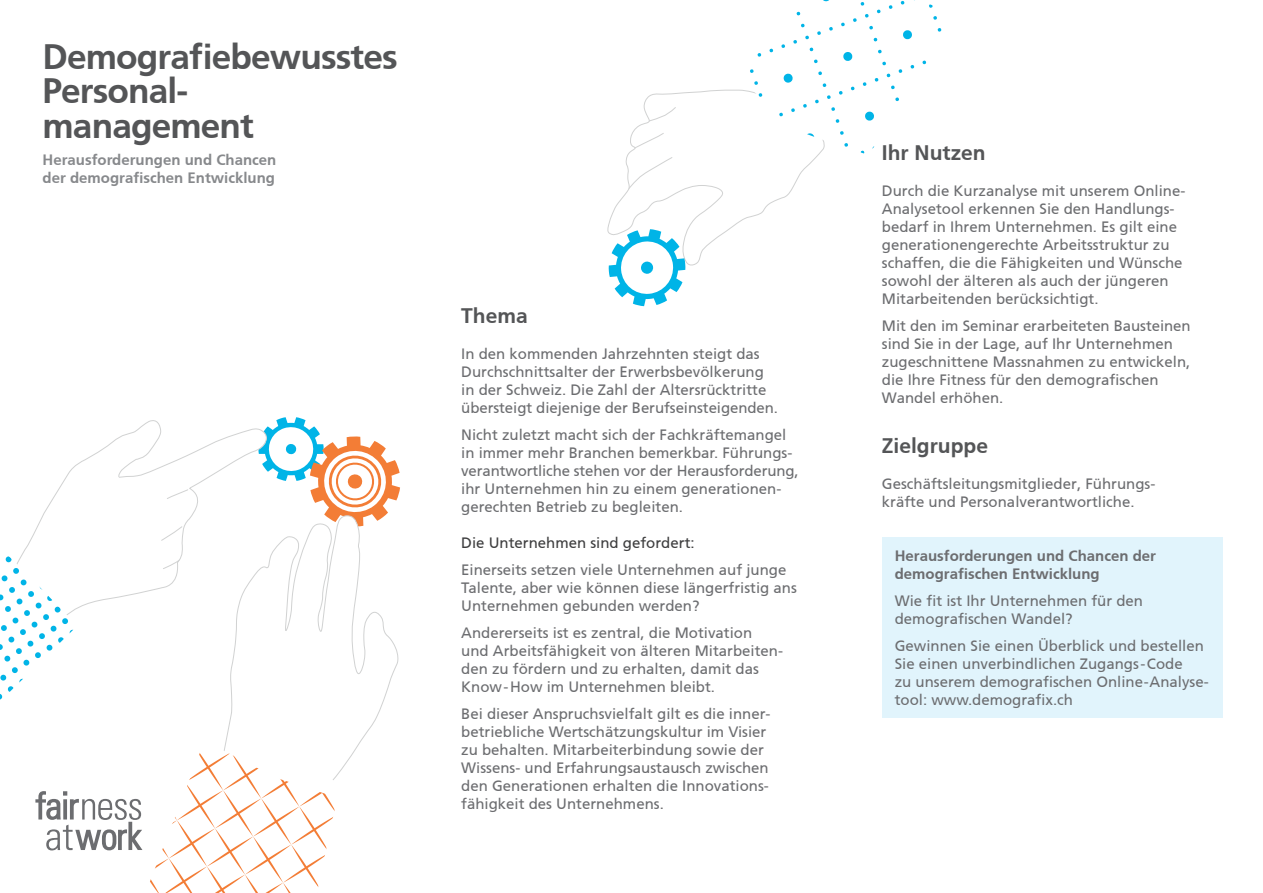
<style>
.page{position:relative;width:1263px;height:893px;background:#fff}
.page>*{position:absolute;margin:0;border:0;box-sizing:border-box;transform-origin:0 0}
.t1{font:700 35.25px/34.5px "Frobisher";letter-spacing:-.025em;color:#545557}
.t2{font:700 21px "Frobisher";color:#545557}
.t3{font:15px/18px "Frobisher";color:#6c6d70}
.t4{font:700 15px/18px "Frobisher";color:#87898c}
.t5{font:700 15px/18px "Frobisher";color:#6c6d70}
.t6{font:15px "Frobisher";color:#3e3e3f}
</style>
<div class="page">
<svg style="left:225px;top:642px;width:174px;height:134px"></svg>
<svg style="left:0;top:417px;width:400px;height:225px"></svg>
<svg style="left:35px;top:744px;width:302px;height:149px"></svg>
<svg style="left:607px;top:0;width:335px;height:306px"></svg>
<div style="left:882px;top:537px;width:340px;height:180px;background:#e1f4fc"></div>
<h1 class="t1" style="left:43px;top:39px;width:357px">Demografiebewusstes<br>Personal&shy;management</h1>
<p class="t4" style="left:43px;top:151px;width:235px">Herausforderungen und Chancen der demografischen Entwicklung</p>
<h2 class="t2" style="left:461px;top:303px;width:68px">Thema</h2>
<p class="t3" style="left:461px;top:345px;width:318px">In den kommenden Jahrzehnten steigt das Durchschnittsalter der Erwerbsbevölkerung in der Schweiz. Die Zahl der Altersrücktritte übersteigt diejenige der Berufseinsteigenden.</p>
<p class="t3" style="left:461px;top:426px;width:339px">Nicht zuletzt macht sich der Fachkräftemangel in immer mehr Branchen bemerkbar. Führungs&shy;verantwortliche stehen vor der Herausforderung, ihr Unternehmen hin zu einem generationen&shy;gerechten Betrieb zu begleiten.</p>
<p class="t6" style="left:461px;top:534px;width:235px">Die Unternehmen sind gefordert:</p>
<p class="t3" style="left:461px;top:561px;width:337px">Einerseits setzen viele Unternehmen auf junge<br>Talente, aber wie können diese längerfristig ans<br>Unternehmen gebunden werden?</p>
<p class="t3" style="left:461px;top:624px;width:323px">Andererseits ist es zentral, die Motivation und Arbeitsfähigkeit von älteren Mitarbeiten&shy;den zu fördern und zu erhalten, damit das Know-How im Unternehmen bleibt.</p>
<p class="t3" style="left:461px;top:705px;width:311px">Bei dieser Anspruchsvielfalt gilt es die inner&shy;betriebliche Wertschätzungskultur im Visier zu behalten. Mitarbeiterbindung sowie der Wissens- und Erfahrungsaustausch zwischen den Generationen erhalten die Innovations&shy;fähigkeit des Unternehmens.</p>
<h2 class="t2" style="left:882px;top:141px;width:105px">Ihr Nutzen</h2>
<p class="t3" style="left:882px;top:182px;width:305px">Durch die Kurzanalyse mit unserem Online-Analysetool erkennen Sie den Handlungs&shy;bedarf in Ihrem Unternehmen. Es gilt eine generationengerechte Arbeitsstruktur zu schaffen, die die Fähigkeiten und Wünsche sowohl der älteren als auch der jüngeren Mitarbeitenden berücksichtigt.</p>
<p class="t3" style="left:882px;top:317px;width:310px">Mit den im Seminar erarbeiteten Bausteinen sind Sie in der Lage, auf Ihr Unternehmen zugeschnittene Massnahmen zu entwickeln, die Ihre Fitness für den demografischen Wandel erhöhen.</p>
<h2 class="t2" style="left:882px;top:433px;width:108px">Zielgruppe</h2>
<p class="t3" style="left:882px;top:474px;width:275px">Geschäftsleitungsmitglieder, Führungs&shy;kräfte und Personalverantwortliche.</p>
<p class="t5" style="left:895px;top:546px;width:263px">Herausforderungen und Chancen der demografischen Entwicklung</p>
<p class="t3" style="left:895px;top:591px;width:250px">Wie fit ist Ihr Unternehmen für den demografischen Wandel?</p>
<p class="t3" style="left:895px;top:636px;width:316px">Gewinnen Sie einen Überblick und bestellen Sie einen unverbindlichen Zugangs-Code<br>zu unserem demografischen Online-Analyse&shy;tool: www.demografix.ch</p>
</div>
